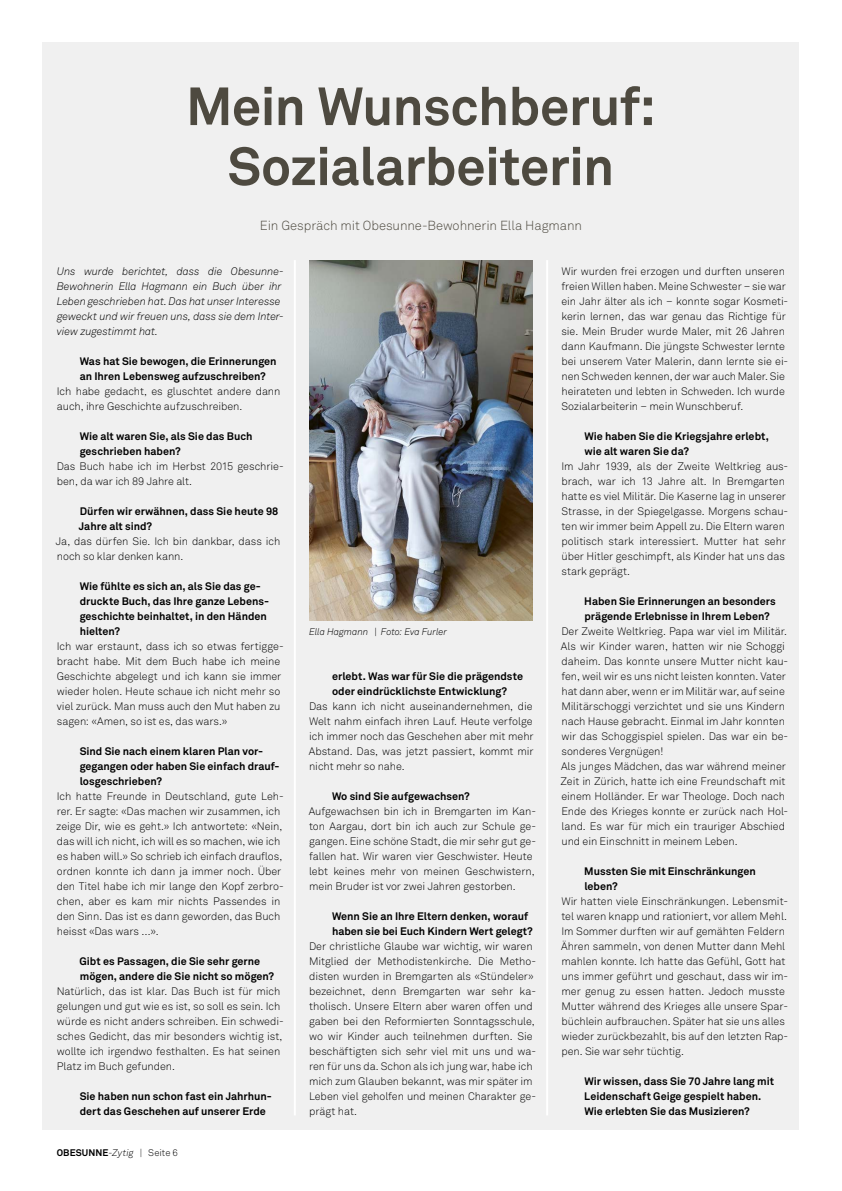
<style>
.page{position:relative;width:842px;height:1191px;background:#fff}
.page>*{position:absolute;margin:0;border:0;box-sizing:border-box;transform-origin:0 0}
.t1{font:700 53px/60px "Akkurat Pro";letter-spacing:-.015em;color:#4e4a40;text-align:center}
.t2{font:300 13px "Akkurat Pro";letter-spacing:-.005em;color:#4e4a40}
.t3{font:300 10.8px/15px "Akkurat Pro";letter-spacing:-.005em;color:#000}
.t4{font:700 10.8px/15px "Akkurat Pro";color:#000}
.t5{font:italic 300 10.8px/15px "Akkurat Pro";letter-spacing:-.005em;color:#000}
.t6{font:italic 300 9.5px "Akkurat Pro";letter-spacing:-.005em;color:#000}
.t7{font:700 9.5px "Akkurat Pro";letter-spacing:.015em;color:#000}
.s1{font-weight:300;font-style:italic}
.s2{font-weight:300}
</style>
<div class="page">
<div style="left:43px;top:43px;width:756px;height:1087px;background:#f0f0f0"></div>
<img style="left:309px;top:260px;width:224px;height:360px">
<hr style="left:294px;top:260px;width:2px;height:855px;background:#fff">
<hr style="left:546px;top:260px;width:2px;height:855px;background:#fff">
<h1 class="t1" style="left:186px;top:76px;width:471px">Mein Wunschberuf:<br>Sozialarbeiterin</h1>
<p class="t2" style="left:260px;top:218px;width:324px">Ein Gespräch mit Obesunne-Bewohnerin Ella Hagmann</p>
<p class="t5" style="left:57px;top:264px;width:229px">Uns wurde berichtet, dass die Obesunne-Bewohnerin Ella Hagmann ein Buch über ihr Leben geschrieben hat. Das hat unser Interesse geweckt und wir freuen uns, dass sie dem Inter&shy;view zugestimmt hat.</p>
<p class="t4" style="left:80px;top:354px;width:198px">Was hat Sie bewogen, die Erinnerungen an Ihren Lebensweg aufzuschreiben?</p>
<p class="t3" style="left:57px;top:384px;width:225px">Ich habe gedacht, es gluschtet andere dann auch, ihre Geschichte aufzuschreiben.</p>
<p class="t4" style="left:80px;top:429px;width:174px">Wie alt waren Sie, als Sie das Buch geschrieben haben?</p>
<p class="t3" style="left:57px;top:459px;width:228px">Das Buch habe ich im Herbst 2015 geschrie&shy;ben, da war ich 89 Jahre alt.</p>
<p class="t4" style="left:79px;top:504px;width:201px">Dürfen wir erwähnen, dass Sie heute 98<br>Jahre alt sind?</p>
<p class="t3" style="left:56px;top:534px;width:226px">Ja, das dürfen Sie. Ich bin dankbar, dass ich noch so klar denken kann.</p>
<p class="t4" style="left:80px;top:579px;width:191px">Wie fühlte es sich an, als Sie das ge&shy;druckte Buch, das Ihre ganze Lebens&shy;geschichte beinhaltet, in den Händen hielten?</p>
<p class="t3" style="left:57px;top:639px;width:229px">Ich war erstaunt, dass ich so etwas fertigge&shy;bracht habe. Mit dem Buch habe ich meine Geschichte abgelegt und ich kann sie immer wieder holen. Heute schaue ich nicht mehr so viel zurück. Man muss auch den Mut haben zu sagen: «Amen, so ist es, das wars.»</p>
<p class="t4" style="left:80px;top:744px;width:201px">Sind Sie nach einem klaren Plan vor&shy;gegangen oder haben Sie einfach drauf&shy;losgeschrieben?</p>
<p class="t3" style="left:56px;top:789px;width:229px">Ich hatte Freunde in Deutschland, gute Leh&shy;rer. Er sagte: «Das machen wir zusammen, ich zeige Dir, wie es geht.» Ich antwortete: «Nein, das will ich nicht, ich will es so machen, wie ich es haben will.» So schrieb ich einfach drauflos, ordnen konnte ich dann ja immer noch. Über den Titel habe ich mir lange den Kopf zerbro&shy;chen, aber es kam mir nichts Passendes in den Sinn. Das ist es dann geworden, das Buch heisst «Das wars …».</p>
<p class="t4" style="left:80px;top:954px;width:196px">Gibt es Passagen, die Sie sehr gerne mögen, andere die Sie nicht so mögen?</p>
<p class="t3" style="left:57px;top:984px;width:228px">Natürlich, das ist klar. Das Buch ist für mich gelungen und gut wie es ist, so soll es sein. Ich würde es nicht anders schreiben. Ein schwedi&shy;sches Gedicht, das mir besonders wichtig ist, wollte ich irgendwo festhalten. Es hat seinen Platz im Buch gefunden.</p>
<p class="t4" style="left:80px;top:1089px;width:194px">Sie haben nun schon fast ein Jahrhun&shy;dert das Geschehen auf unserer Erde</p>
<p class="t3" style="left:561px;top:264px;width:228px">Wir wurden frei erzogen und durften unseren freien Willen haben. Meine Schwester – sie war ein Jahr älter als ich – konnte sogar Kosmeti&shy;kerin lernen, das war genau das Richtige für sie. Mein Bruder wurde Maler, mit 26 Jahren dann Kaufmann. Die jüngste Schwester lernte bei unserem Vater Malerin, dann lernte sie ei&shy;nen Schweden kennen, der war auch Maler. Sie heirateten und lebten in Schweden. Ich wurde Sozialarbeiterin – mein Wunschberuf.</p>
<p class="t4" style="left:584px;top:429px;width:186px">Wie haben Sie die Kriegsjahre erlebt, wie alt waren Sie da?</p>
<p class="t3" style="left:561px;top:459px;width:228px">Im Jahr 1939, als der Zweite Weltkrieg aus&shy;brach, war ich 13 Jahre alt. In Bremgarten hatte es viel Militär. Die Kaserne lag in unserer Strasse, in der Spiegelgasse. Morgens schau&shy;ten wir immer beim Appell zu. Die Eltern waren politisch stark interessiert. Mutter hat sehr über Hitler geschimpft, als Kinder hat uns das stark geprägt.</p>
<p class="t4" style="left:584px;top:594px;width:193px">Haben Sie Erinnerungen an besonders prägende Erlebnisse in Ihrem Leben?</p>
<p class="t3" style="left:560px;top:624px;width:229px">Der Zweite Weltkrieg. Papa war viel im Militär.<br>Als wir Kinder waren, hatten wir nie Schoggi daheim. Das konnte unsere Mutter nicht kau&shy;fen, weil wir es uns nicht leisten konnten. Vater hat dann aber, wenn er im Militär war, auf seine Militärschoggi verzichtet und sie uns Kindern nach Hause gebracht. Einmal im Jahr konnten wir das Schoggispiel spielen. Das war ein be&shy;sonderes Vergnügen!<br>Als junges Mädchen, das war während meiner Zeit in Zürich, hatte ich eine Freundschaft mit einem Holländer. Er war Theologe. Doch nach Ende des Krieges konnte er zurück nach Hol&shy;land. Es war für mich ein trauriger Abschied und ein Einschnitt in meinem Leben.</p>
<p class="t4" style="left:584px;top:864px;width:173px">Mussten Sie mit Einschränkungen leben?</p>
<p class="t3" style="left:561px;top:894px;width:229px">Wir hatten viele Einschränkungen. Lebensmit&shy;tel waren knapp und rationiert, vor allem Mehl.<br>Im Sommer durften wir auf gemähten Feldern Ähren sammeln, von denen Mutter dann Mehl mahlen konnte. Ich hatte das Gefühl, Gott hat uns immer geführt und geschaut, dass wir im&shy;mer genug zu essen hatten. Jedoch musste Mutter während des Krieges alle unsere Spar&shy;büchlein aufbrauchen. Später hat sie uns alles wieder zurückbezahlt, bis auf den letzten Rap&shy;pen. Sie war sehr tüchtig.</p>
<p class="t4" style="left:584px;top:1074px;width:191px">Wir wissen, dass Sie 70 Jahre lang mit<br>Leidenschaft Geige gespielt haben.<br>Wie erlebten Sie das Musizieren?</p>
<p class="t6" style="left:309px;top:626px;width:140px">Ella Hagmann | Foto: Eva Furler</p>
<p class="t4" style="left:332px;top:669px;width:192px">erlebt. Was war für Sie die prägendste oder eindrücklichste Entwicklung?</p>
<p class="t3" style="left:309px;top:699px;width:226px;text-align:justify">Das kann ich nicht auseinandernehmen, die Welt nahm einfach ihren Lauf. Heute verfolge ich immer noch das Geschehen aber mit mehr Abstand. Das, was jetzt passiert, kommt mir nicht mehr so nahe.</p>
<p class="t4" style="left:332px;top:789px;width:139px">Wo sind Sie aufgewachsen?</p>
<p class="t3" style="left:309px;top:804px;width:229px">Aufgewachsen bin ich in Bremgarten im Kan&shy;ton Aargau, dort bin ich auch zur Schule ge&shy;gangen. Eine schöne Stadt, die mir sehr gut ge&shy;fallen hat. Wir waren vier Geschwister. Heute lebt keines mehr von meinen Geschwistern, mein Bruder ist vor zwei Jahren gestorben.</p>
<p class="t4" style="left:332px;top:909px;width:202px">Wenn Sie an Ihre Eltern denken, worauf haben sie bei Euch Kindern Wert gelegt?</p>
<p class="t3" style="left:309px;top:939px;width:228px">Der christliche Glaube war wichtig, wir waren Mitglied der Methodistenkirche. Die Metho&shy;disten wurden in Bremgarten als «Stündeler» bezeichnet, denn Bremgarten war sehr ka&shy;tholisch. Unsere Eltern aber waren offen und gaben bei den Reformierten Sonntagsschule, wo wir Kinder auch teilnehmen durften. Sie beschäftigten sich sehr viel mit uns und wa&shy;ren für uns da. Schon als ich jung war, habe ich mich zum Glauben bekannt, was mir später im Leben viel geholfen und meinen Charakter ge&shy;prägt hat.</p>
<p class="t7" style="left:57px;top:1146px;width:123px">OBESUNNE<span class="s1">-Zytig</span> <span class="s2">| Seite 6</span></p>
</div>
